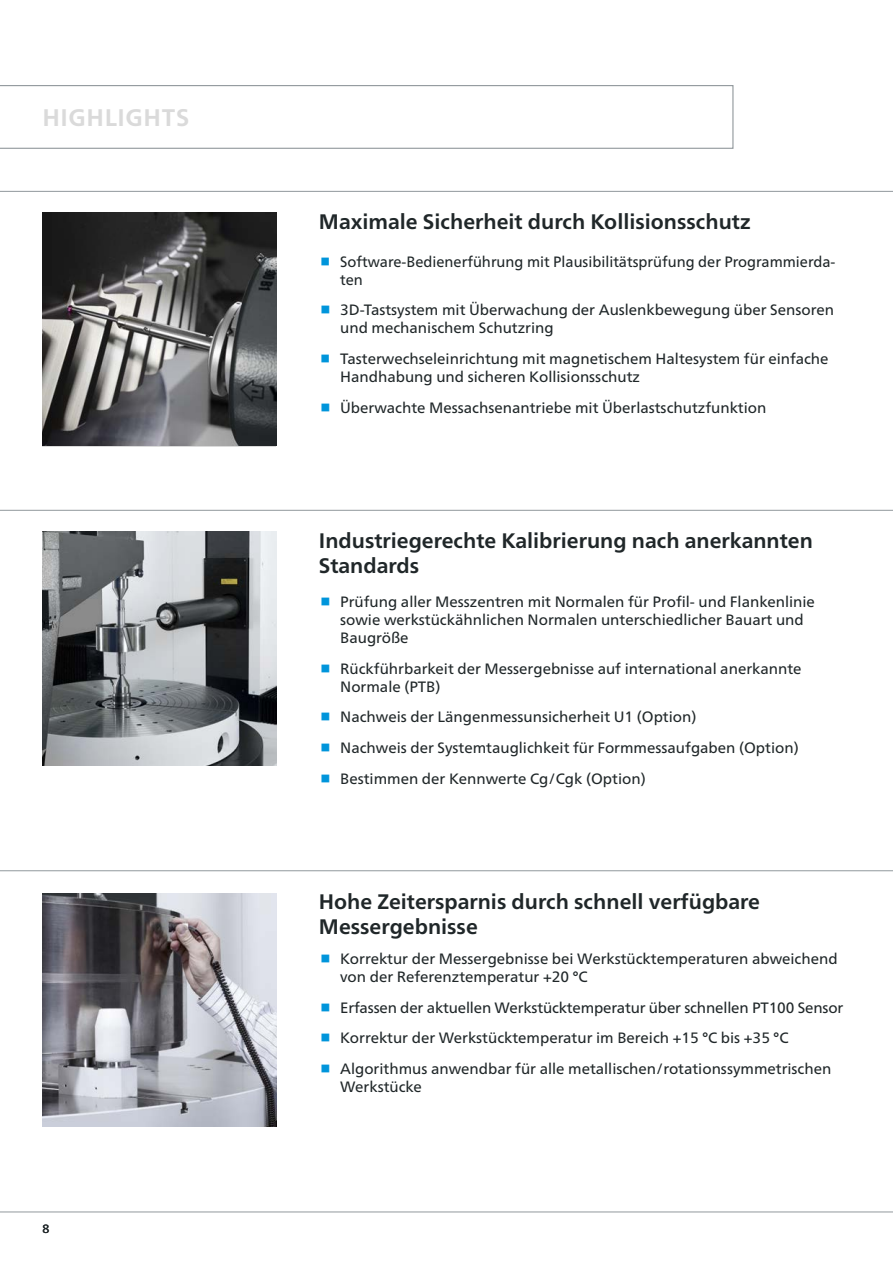
<style>
.page{position:relative;width:893px;height:1263px;background:#fff}
.page>*{position:absolute;margin:0;border:0;box-sizing:border-box;transform-origin:0 0}
.t1{font:700 24px "Frutiger Neue LTW1 G";letter-spacing:.025em;color:#dadada}
.t2{font:700 21px/25.2px "Frutiger Neue LTW1 G";color:#202729}
.t3{font:15px/18px "Frutiger Neue LTW1 G";color:#202729}
.t4{font:12px "Frutiger Neue LTW1 G";color:#202729}
</style>
<div class="page">
<img style="left:43px;top:531px;width:233px;height:234px">
<img style="left:43px;top:213px;width:233px;height:233px">
<hr style="left:0;top:1211px;width:893px;height:1px;background:#91989c">
<hr style="left:0;top:510px;width:893px;height:1px;background:#91989c">
<hr style="left:0;top:191px;width:893px;height:1px;background:#91989c">
<hr style="left:0;top:870px;width:893px;height:1px;background:#91989c">
<svg style="left:0;top:85px;width:733px;height:64px"></svg>
<img style="left:43px;top:893px;width:233px;height:234px">
<h1 class="t1" style="left:43px;top:103px;width:148px">HIGHLIGHTS</h1>
<p class="t4" style="left:43px;top:1222px;width:8px">8</p>
<h2 class="t2" style="left:319px;top:209px;width:433px">Maximale Sicherheit durch Kollisionsschutz</h2>
<p class="t3" style="left:340px;top:252px;width:497px">Software-Bedienerführung mit Plausibilitätsprüfung der Programmierda&shy;ten</p>
<p class="t3" style="left:340px;top:301px;width:495px">3D-Tastsystem mit Überwachung der Auslenkbewegung über Sensoren und mechanischem Schutzring</p>
<p class="t3" style="left:340px;top:350px;width:490px">Tasterwechseleinrichtung mit magnetischem Haltesystem für einfache<br>Handhabung und sicheren Kollisionsschutz</p>
<p class="t3" style="left:340px;top:398px;width:428px">Überwachte Messachsenantriebe mit Überlastschutzfunktion</p>
<h2 class="t2" style="left:319px;top:527px;width:495px">Industriegerechte Kalibrierung nach anerkannten<br>Standards</h2>
<p class="t3" style="left:340px;top:592px;width:476px">Prüfung aller Messzentren mit Normalen für Profil- und Flankenlinie sowie werkstückähnlichen Normalen unterschiedlicher Bauart und<br>Baugröße</p>
<p class="t3" style="left:340px;top:659px;width:463px">Rückführbarkeit der Messergebnisse auf international anerkannte<br>Normale (PTB)</p>
<p class="t3" style="left:340px;top:702px;width:460px;line-height:30.8px">Nachweis der Längenmessunsicherheit U1 (Option)<br>Nachweis der Systemtauglichkeit für Formmessaufgaben (Option)<br>Bestimmen der Kennwerte Cg/Cgk (Option)</p>
<h2 class="t2" style="left:319px;top:889px;width:443px">Hohe Zeitersparnis durch schnell verfügbare<br>Messergebnisse</h2>
<p class="t3" style="left:340px;top:949px;width:499px">Korrektur der Messergebnisse bei Werkstücktemperaturen abweichend von der Referenztemperatur +20 °C</p>
<p class="t3" style="left:340px;top:992px;width:505px;line-height:30.8px">Erfassen der aktuellen Werkstücktemperatur über schnellen PT100 Sensor<br>Korrektur der Werkstücktemperatur im Bereich +15 °C bis +35 °C<br>Algorithmus anwendbar für alle metallischen/rotationssymmetrischen</p>
<p class="t3" style="left:340px;top:1078px;width:83px">Werkstücke</p>
</div>
